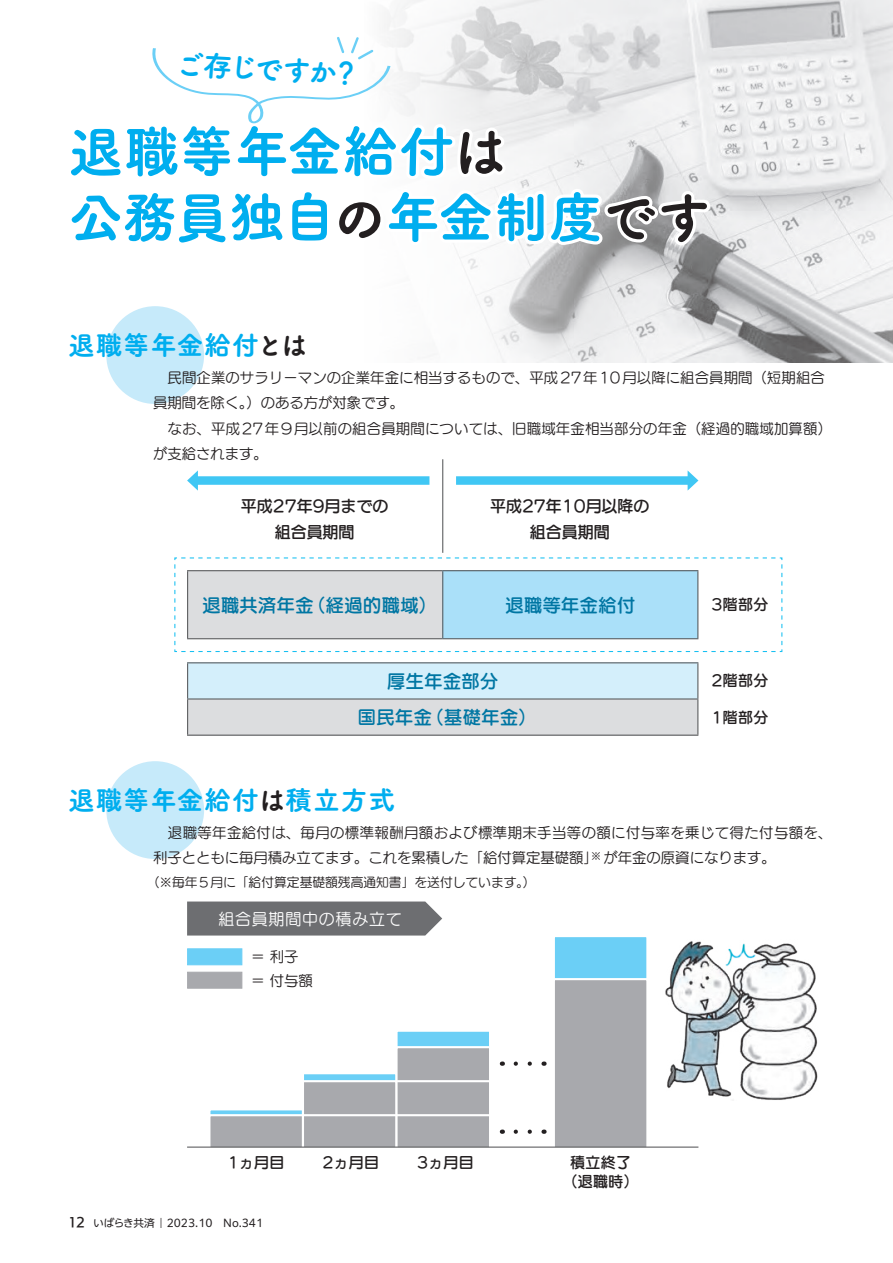
<style>
.page{position:relative;width:893px;height:1263px;background:#fff}
.page>*{position:absolute;margin:0;border:0;box-sizing:border-box;transform-origin:0 0}
.t1{font:55.35px/65.8px "Tsuku A Rd Gothic Std E";letter-spacing:-.015em;color:#00aeef}
.t2{font:28.65px "Tsuku A Rd Gothic Std E";color:#00aeef}
.t3{font:26.55px "Tsuku A Rd Gothic Std E";letter-spacing:.03em;color:#00aeef}
.t4{font:18px/36.2px "UD Marugo Large Pr 6 N DB";letter-spacing:.03em;color:#0076a3;text-align:center}
.t5{font:15.9px/25.5px "UD Marugo Large Pr 6 N DB";color:#231f20;text-align:center}
.t6{font:15.9px "UD Marugo Large Pr 6 N M";letter-spacing:.05em;color:#fff}
.t7{font:14.85px/19.2px "UD Marugo Large Pr 6 N DB";letter-spacing:.03em;color:#231f20;text-align:center}
.t8{font:14.4px/25.5px "UD Marugo Large Pr 6 N M";letter-spacing:.01em;color:#231f20}
.t9{font:14.4px/25.5px "UD Marugo Large Pr 6 N M";letter-spacing:.03em;color:#231f20}
.t10{font:12.75px "UD Marugo Large Pr 6 N M";color:#231f20}
.t11{font:10.65px "PUD Shin Go NT Pr 6 N";color:#231f20}
.s1{color:#fff}
.s2{color:#231f20}
.s3{font-family:"UD Kakugo Small Pr 6 N DB";font-size:12.75px}
.s4{font-weight:300;font-stretch:expanded;font-size:13.35px}
</style>
<div class="page">
<img style="left:384px;top:0;width:509px;height:362px">
<div style="left:106px;top:306px;width:98px;height:98px;background:#c6eafa;border-radius:50%"></div>
<div style="left:106px;top:761px;width:98px;height:98px;background:#c6eafa;border-radius:50%"></div>
<div style="left:395px;top:1030px;width:96px;height:29px;background:#6bcff6;border:2px solid #fff"></div>
<div style="left:187px;top:948px;width:55px;height:17px;background:#6bcff6;border:1px solid #6bcff6"></div>
<div style="left:553px;top:935px;width:95px;height:59px;background:#6bcff6;border:2px solid #fff"></div>
<div style="left:302px;top:1072px;width:96px;height:17px;background:#6bcff6;border:2px solid #fff"></div>
<div style="left:208px;top:1108px;width:96px;height:13px;background:#6bcff6;border:2px solid #fff"></div>
<svg style="left:174px;top:557px;width:609px;height:95px"></svg>
<div style="left:188px;top:571px;width:255px;height:68px;background:#dcdddf"></div>
<div style="left:443px;top:571px;width:255px;height:68px;background:#aae0f9"></div>
<hr style="left:187px;top:570px;width:256px;height:1px;background:#57585a">
<hr style="left:187px;top:571px;width:1px;height:67px;background:#57585a">
<hr style="left:443px;top:570px;width:255px;height:1px;background:#57585a">
<hr style="left:442px;top:571px;width:1px;height:67px;background:#57585a">
<hr style="left:697px;top:571px;width:1px;height:67px;background:#57585a">
<hr style="left:187px;top:638px;width:256px;height:1px;background:#57585a">
<hr style="left:443px;top:638px;width:255px;height:1px;background:#57585a">
<div style="left:188px;top:663px;width:510px;height:36px;background:#d4effb"></div>
<div style="left:188px;top:699px;width:510px;height:36px;background:#dcdddf"></div>
<hr style="left:187px;top:662px;width:511px;height:1px;background:#57585a">
<hr style="left:187px;top:663px;width:1px;height:35px;background:#57585a">
<hr style="left:697px;top:663px;width:1px;height:35px;background:#57585a">
<hr style="left:187px;top:698px;width:511px;height:1px;background:#57585a">
<hr style="left:187px;top:699px;width:1px;height:36px;background:#57585a">
<hr style="left:697px;top:699px;width:1px;height:36px;background:#57585a">
<hr style="left:187px;top:735px;width:511px;height:1px;background:#57585a">
<div style="left:187px;top:901px;width:255px;height:34px;background:#6d6e71"></div>
<hr style="left:442px;top:459px;width:1px;height:94px;background:#57585a">
<div style="left:456px;top:476px;width:235px;height:9px;background:#40c7f4"></div>
<svg style="left:688px;top:471px;width:10px;height:19px"></svg>
<div style="left:194px;top:476px;width:235px;height:9px;background:#40c7f4"></div>
<svg style="left:187px;top:470px;width:11px;height:21px"></svg>
<div style="left:208px;top:1114px;width:96px;height:35px;background:#a8a9ad;border:2px solid #fff"></div>
<div style="left:187px;top:972px;width:55px;height:17px;background:#a8a9ad;border:1px solid #a8a9ad"></div>
<div style="left:302px;top:1080px;width:96px;height:69px;background:#a8a9ad;border:2px solid #fff"></div>
<div style="left:395px;top:1046px;width:96px;height:103px;background:#a8a9ad;border:2px solid #fff"></div>
<hr style="left:302px;top:1114px;width:189px;height:2px;background:#fff">
<hr style="left:397px;top:1080px;width:94px;height:2px;background:#fff">
<div style="left:553px;top:978px;width:95px;height:171px;background:#a8a9ad;border:2px solid #fff"></div>
<hr style="left:187px;top:1146px;width:511px;height:1px;background:#57585a">
<svg style="left:516px;top:1061px;width:16px;height:5px"></svg>
<svg style="left:516px;top:1129px;width:16px;height:5px"></svg>
<img style="left:665px;top:941px;width:153px;height:159px">
<svg style="left:152px;top:37px;width:238px;height:86px"></svg>
<h2 class="t2" style="left:177px;top:41px;width:186px;rotate:3deg">ご存じですか？</h2>
<h1 class="t1" style="left:68px;top:115px;width:645px"><span class="s1">退</span>職等年金給付<span class="s1">は<br>公</span>務員独自<span class="s1">の年</span>金制度<span class="s1">で</span><span class="s2">す</span></h1>
<h3 class="t3" style="left:68px;top:324px;width:241px">退職等年金給付<span class="s2">とは</span></h3>
<p class="t8" style="left:153px;top:365px;width:680px">　民間企業のサラリーマンの企業年金に相当するもので、平成27年10月以降に組合員期間（短期組合員期間を除く。）のある方が対象です。<br>　なお、平成27年９月以前の組合員期間については、旧職域年金相当部分の年金（経過的職域加算額）が支給されます。</p>
<p class="t5" style="left:490px;top:494px;width:161px">平成27年10月以降の組合員期間</p>
<p class="t5" style="left:241px;top:494px;width:149px">平成27年9月までの組合員期間</p>
<p class="t4" style="left:202px;top:587px;width:236px">退職共済年金（経過的職域）</p>
<p class="t4" style="left:505px;top:587px;width:131px">退職等年金給付</p>
<p class="t4" style="left:358px;top:663px;width:180px">厚生年金部分<br>国民年金（基礎年金）</p>
<h3 class="t3" style="left:68px;top:779px;width:328px">退職等年金給付<span class="s2">は</span>積立方式</h3>
<p class="t7" style="left:711px;top:596px;width:59px">3階部分</p>
<p class="t7" style="left:711px;top:671px;width:59px">2階部分</p>
<p class="t7" style="left:711px;top:708px;width:59px">1階部分</p>
<p class="t9" style="left:153px;top:820px;width:681px">　退職等年金給付は、毎月の標準報酬月額および標準期末手当等の額に付与率を乗じて得た付与額を、利子とともに毎月積み立てます。これを累積した「給付算定基礎額」<sup>※</sup> が年金の原資になります。</p>
<p class="t10" style="left:147px;top:875px;width:390px">（※毎年5月に「給付算定基礎額残高通知書」を送付しています。）</p>
<p class="t6" style="left:218px;top:910px;width:185px">組合員期間中の積み立て</p>
<p class="t8" style="left:251px;top:945px;width:64px;line-height:23.4px">＝ 利子＝ 付与額</p>
<p class="t7" style="left:228px;top:1153px;width:58px">1ヵ月目</p>
<p class="t7" style="left:322px;top:1153px;width:58px">2ヵ月目</p>
<p class="t7" style="left:417px;top:1153px;width:58px">3ヵ月目</p>
<p class="t7" style="left:562px;top:1153px;width:78px">積立終了（退職時）</p>
<p class="t11" style="left:68px;top:1217px;width:197px"><span class="s3">12</span> いばらき共済 <span class="s4">Ｉ</span> 2023.10　No.341</p>
</div>
